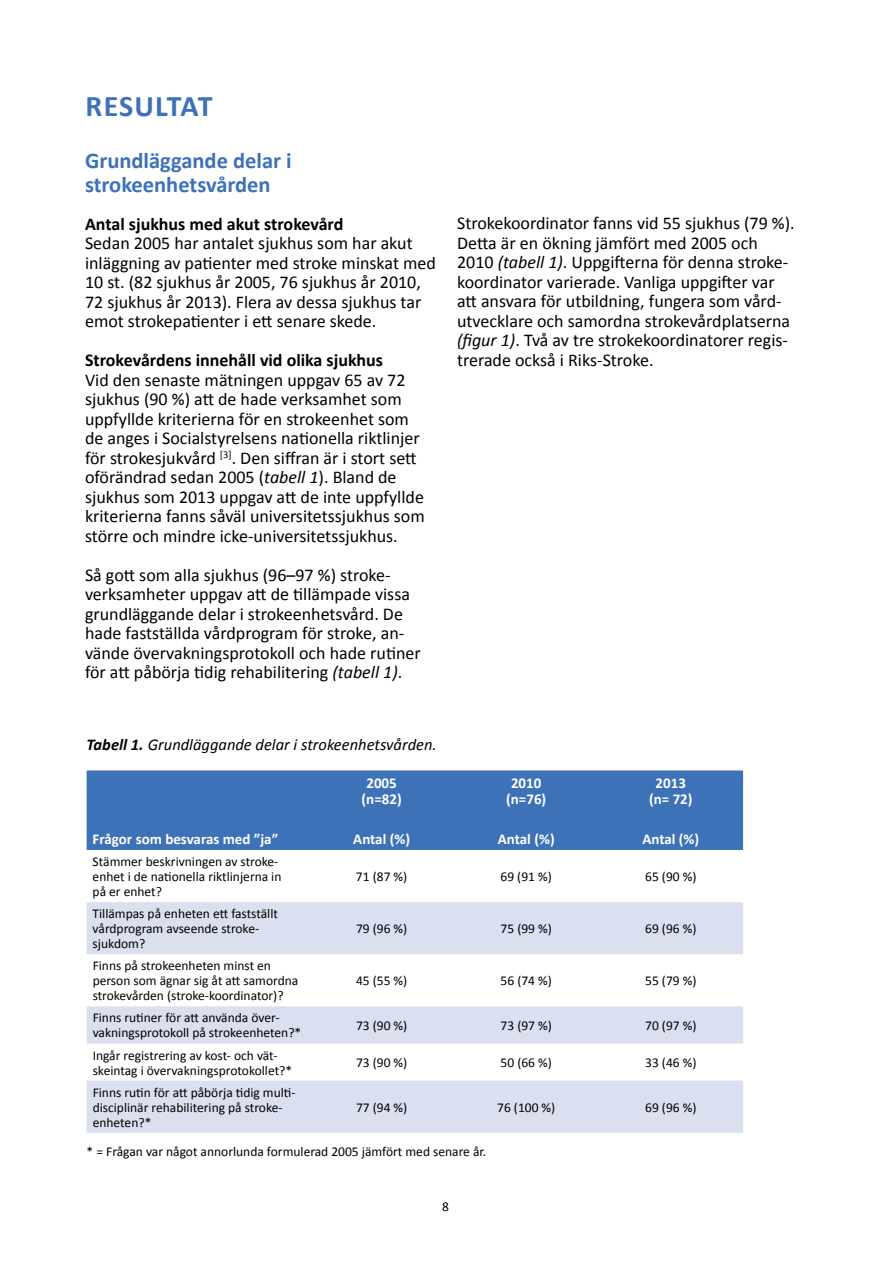
<style>
.page{position:relative;width:893px;height:1263px;background:#fff}
.page>*{position:absolute;margin:0;border:0;box-sizing:border-box;transform-origin:0 0}
.t1{font:700 30px "Calibri";letter-spacing:.03em;color:#3d71b8}
.t2{font:700 22.5px/24px "Calibri";color:#3d71b8}
.t3{font:18px/19.5px "Calibri";color:#000}
.t4{font:700 18px "Calibri";color:#000}
.t5{font:italic 16.5px "Calibri";color:#000}
.t6{font:700 15px/16.5px "Calibri";color:#fff;text-align:center}
.t7{font:13.5px/15px "Calibri";color:#000}
.s1{font-style:italic}
.s2{font-weight:700}
</style>
<div class="page">
<div style="left:87px;top:770px;width:656px;height:80px;background:#3d71b8"></div>
<svg style="left:87px;top:902px;width:656px;height:231px;fill:#dbe0f1"></svg>
<h1 class="t1" style="left:86px;top:86px;width:128px">RESULTAT</h1>
<p class="t2" style="left:85px;top:149px;width:208px">Grundläggande delar i strokeenhetsvården</p>
<p class="t4" style="left:85px;top:212px;width:260px">Antal sjukhus med akut strokevård</p>
<p class="t3" style="left:85px;top:233px;width:352px">Sedan 2005 har antalet sjukhus som har akut inläggning av patienter med stroke minskat med 10 st. (82 sjukhus år 2005, 76 sjukhus år 2010, 72 sjukhus år 2013). Flera av dessa sjukhus tar emot strokepatienter i ett senare skede.</p>
<p class="t4" style="left:85px;top:348px;width:300px">Strokevårdens innehåll vid olika sjukhus</p>
<p class="t3" style="left:85px;top:370px;width:341px">Vid den senaste mätningen uppgav 65 av 72 sjukhus (90 %) att de hade verksamhet som uppfyllde kriterierna för en strokeenhet som de anges i Socialstyrelsens nationella riktlinjer för strokesjukvård <sup>[3]</sup>. Den siffran är i stort sett oförändrad sedan 2005 (<span class="s1">tabell 1</span>). Bland de sjukhus som 2013 uppgav att de inte uppfyllde kriterierna fanns såväl universitetssjukhus som större och mindre icke-universitetssjukhus.</p>
<p class="t3" style="left:85px;top:565px;width:337px">Så gott som alla sjukhus (96–97 %) stroke&shy;verksamheter uppgav att de tillämpade vissa grundläggande delar i strokeenhetsvård. De hade fastställda vårdprogram för stroke, an&shy;vände övervakningsprotokoll och hade rutiner för att påbörja tidig rehabilitering <span class="s1">(tabell 1)</span>.</p>
<p class="t3" style="left:457px;top:214px;width:339px">Strokekoordinator fanns vid 55 sjukhus (79 %).<br>Detta är en ökning jämfört med 2005 och 2010 <span class="s1">(tabell 1)</span>. Uppgifterna för denna stroke&shy;koordinator varierade. Vanliga uppgifter var att ansvara för utbildning, fungera som vård&shy;utvecklare och samordna strokevårdplatserna <span class="s1">(figur 1)</span>. Två av tre strokekoordinatorer regis&shy;trerade också i Riks-Stroke.</p>
<p class="t5" style="left:87px;top:733px;width:352px"><span class="s2">Tabell 1.</span> Grundläggande delar i strokeenhetsvården.</p>
<p class="t6" style="left:362px;top:774px;width:42px">2005 (n=82)</p>
<p class="t6" style="left:506px;top:774px;width:42px">2010 (n=76)</p>
<p class="t6" style="left:649px;top:774px;width:45px">2013 (n= 72)</p>
<p class="t6" style="left:93px;top:831px;width:187px">Frågor som besvaras med ”ja”</p>
<p class="t6" style="left:353px;top:831px;width:58px">Antal (%)</p>
<p class="t6" style="left:498px;top:831px;width:58px">Antal (%)</p>
<p class="t6" style="left:642px;top:831px;width:58px">Antal (%)</p>
<p class="t7" style="left:93px;top:854px;width:190px">Stämmer beskrivningen av stroke&shy;enhet i de nationella riktlinjerna in på er enhet?</p>
<p class="t7" style="left:356px;top:869px;width:53px">71 (87 %)</p>
<p class="t7" style="left:501px;top:869px;width:53px">69 (91 %)</p>
<p class="t7" style="left:645px;top:869px;width:53px">65 (90 %)</p>
<p class="t7" style="left:93px;top:906px;width:187px">Tillämpas på enheten ett fastställt vårdprogram avseende stroke&shy;sjukdom?</p>
<p class="t7" style="left:93px;top:958px;width:207px">Finns på strokeenheten minst en person som ägnar sig åt att samordna strokevården (stroke-koordinator)?</p>
<p class="t7" style="left:356px;top:921px;width:53px">79 (96 %)</p>
<p class="t7" style="left:501px;top:921px;width:53px">75 (99 %)</p>
<p class="t7" style="left:645px;top:921px;width:53px">69 (96 %)</p>
<p class="t7" style="left:356px;top:973px;width:53px">45 (55 %)</p>
<p class="t7" style="left:501px;top:973px;width:53px">56 (74 %)</p>
<p class="t7" style="left:645px;top:973px;width:53px">55 (79 %)</p>
<p class="t7" style="left:93px;top:1010px;width:210px">Finns rutiner för att använda över&shy;vakningsprotokoll på strokeenheten?*</p>
<p class="t7" style="left:356px;top:1018px;width:53px">73 (90 %)</p>
<p class="t7" style="left:501px;top:1018px;width:53px">73 (97 %)</p>
<p class="t7" style="left:645px;top:1018px;width:53px">70 (97 %)</p>
<p class="t7" style="left:93px;top:1048px;width:201px">Ingår registrering av kost- och vät&shy;skeintag i övervakningsprotokollet?*</p>
<p class="t7" style="left:356px;top:1055px;width:53px">73 (90 %)</p>
<p class="t7" style="left:501px;top:1055px;width:53px">50 (66 %)</p>
<p class="t7" style="left:645px;top:1055px;width:53px">33 (46 %)</p>
<p class="t7" style="left:93px;top:1085px;width:204px">Finns rutin för att påbörja tidig multi&shy;disciplinär rehabilitering på stroke&shy;enheten?*</p>
<p class="t7" style="left:356px;top:1100px;width:53px">77 (94 %)</p>
<p class="t7" style="left:497px;top:1100px;width:60px">76 (100 %)</p>
<p class="t7" style="left:645px;top:1100px;width:53px">69 (96 %)</p>
<p class="t7" style="left:87px;top:1144px;width:401px">* = Frågan var något annorlunda formulerad 2005 jämfört med senare år.</p>
<p class="t7" style="left:442px;top:1199px;width:8px">8</p>
</div>
